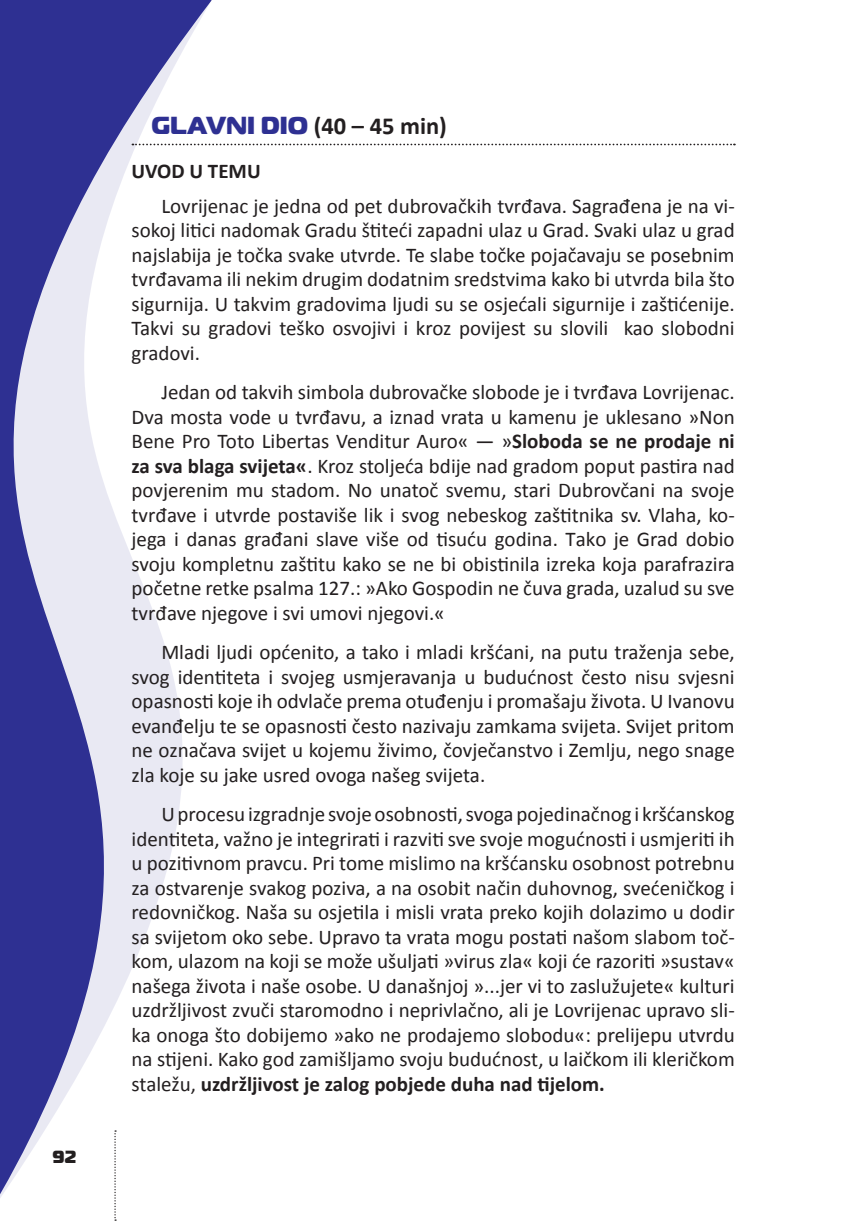
<style>
.page{position:relative;width:849px;height:1221px;background:#fff}
.page>*{position:absolute;margin:0;border:0;box-sizing:border-box;transform-origin:0 0}
.t1{font:700 24.5px "Calibri";color:#231f20}
.t2{font:21px/24.5px "Calibri";color:#231f20;text-align:justify}
.t3{font:700 21px "Calibri";color:#231f20}
.t4{font:800 17.5px "Magistral";color:#231f20}
.s1{font-family:"Magistral";font-weight:800;color:#2e3092}
.s2{font-weight:700}
</style>
<div class="page">
<svg style="left:0;top:0;width:309px;height:1220px"></svg>
<svg style="left:132px;top:144px;width:602px;height:1px"></svg>
<svg style="left:114px;top:1130px;width:2px;height:90px"></svg>
<p class="t4" style="left:53px;top:1145px;width:25px">92</p>
<p class="t1" style="left:151px;top:110px;width:297px"><span class="s1">GLAVNI DIO</span> (40 – 45 min)</p>
<p class="t3" style="left:131px;top:158px;width:131px">UVOD U TEMU</p>
<p class="t2" style="left:131px;top:193px;width:604px;text-indent:30px">Lovrijenac je jedna od pet dubrovačkih tvrđava. Sagrađena je na vi&shy;sokoj litici nadomak Gradu štiteći zapadni ulaz u Grad. Svaki ulaz u grad najslabija je točka svake utvrde. Te slabe točke pojačavaju se posebnim tvrđavama ili nekim drugim dodatnim sredstvima kako bi utvrda bila što sigurnija. U takvim gradovima ljudi su se osjećali sigurnije i zaštićenije.<br>Takvi su gradovi teško osvojivi i kroz povijest su slovili kao slobodni gradovi.</p>
<p class="t2" style="left:131px;top:380px;width:604px;text-indent:30px">Jedan od takvih simbola dubrovačke slobode je i tvrđava Lovrijenac.<br>Dva mosta vode u tvrđavu, a iznad vrata u kamenu je uklesano »Non Bene Pro Toto Libertas Venditur Auro« — »<span class="s2">Sloboda se ne prodaje ni za sva blaga svijeta«</span>. Kroz stoljeća bdije nad gradom poput pastira nad povjerenim mu stadom. No unatoč svemu, stari Dubrovčani na svoje tvrđave i utvrde postaviše lik i svog nebeskog zaštitnika sv. Vlaha, ko&shy;jega i danas građani slave više od tisuću godina. Tako je Grad dobio svoju kompletnu zaštitu kako se ne bi obistinila izreka koja parafrazira početne retke psalma 127.: »Ako Gospodin ne čuva grada, uzalud su sve tvrđave njegove i svi umovi njegovi.«</p>
<p class="t2" style="left:131px;top:640px;width:604px;text-indent:30px">Mladi ljudi općenito, a tako i mladi kršćani, na putu traženja sebe, svog identiteta i svojeg usmjeravanja u budućnost često nisu svjesni opasnosti koje ih odvlače prema otuđenju i promašaju života. U Ivanovu evanđelju te se opasnosti često nazivaju zamkama svijeta. Svijet pritom ne označava svijet u kojemu živimo, čovječanstvo i Zemlju, nego snage zla koje su jake usred ovoga našeg svijeta.</p>
<p class="t2" style="left:131px;top:801px;width:604px;text-indent:30px">U procesu izgradnje svoje osobnosti, svoga pojedinačnog i kršćanskog identiteta, važno je integrirati i razviti sve svoje mogućnosti i usmjeriti ih u pozitivnom pravcu. Pri tome mislimo na kršćansku osobnost potrebnu za ostvarenje svakog poziva, a na osobit način duhovnog, svećeničkog i redovničkog. Naša su osjetila i misli vrata preko kojih dolazimo u dodir sa svijetom oko sebe. Upravo ta vrata mogu postati našom slabom toč&shy;kom, ulazom na koji se može ušuljati »virus zla« koji će razoriti »sustav« našega života i naše osobe. U današnjoj »...jer vi to zaslužujete« kulturi uzdržljivost zvuči staromodno i neprivlačno, ali je Lovrijenac upravo sli&shy;ka onoga što dobijemo »ako ne prodajemo slobodu«: prelijepu utvrdu na stijeni. Kako god zamišljamo svoju budućnost, u laičkom ili kleričkom staležu, <span class="s2">uzdržljivost je zalog pobjede duha nad tijelom.</span></p>
</div>
